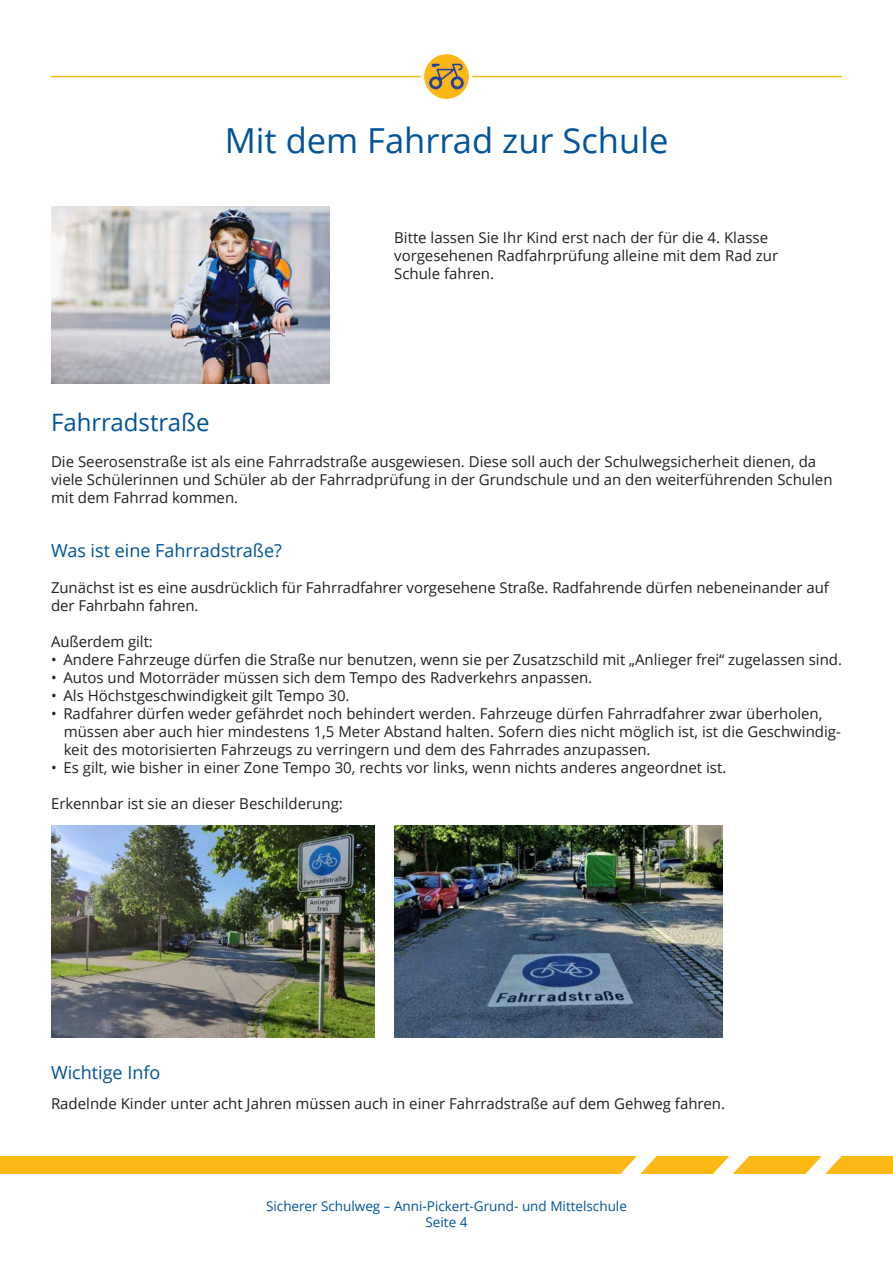
<style>
.page{position:relative;width:893px;height:1263px;background:#fff}
.page>*{position:absolute;margin:0;border:0;box-sizing:border-box;transform-origin:0 0}
.t1{font:34.5px "Open Sans";color:#015399}
.t2{font:24px "Open Sans";color:#015399}
.t3{font:18px "Open Sans";color:#015399}
.t4{font:15px/18px "Open Sans";color:#231f20}
.t5{font:13.5px "Open Sans";color:#015399}
</style>
<div class="page">
<div style="left:0;top:1157px;width:893px;height:17px;background:#fcb814"></div>
<svg style="left:620px;top:1157px;width:36px;height:17px"></svg>
<svg style="left:713px;top:1157px;width:35px;height:17px"></svg>
<svg style="left:805px;top:1157px;width:36px;height:17px"></svg>
<hr style="left:51px;top:76px;width:791px;height:1px;background:#fcb814">
<svg style="left:421px;top:54px;width:51px;height:45px"></svg>
<img style="left:51px;top:825px;width:323px;height:213px">
<img style="left:394px;top:825px;width:328px;height:213px">
<img style="left:51px;top:207px;width:278px;height:176px">
<p class="t1" style="left:225px;top:116px;width:445px">Mit dem Fahrrad zur Schule</p>
<p class="t4" style="left:394px;top:228px;width:385px">Bitte lassen Sie Ihr Kind erst nach der für die 4. Klasse vorgesehenen Radfahrprüfung alleine mit dem Rad zur<br>Schule fahren.</p>
<p class="t2" style="left:51px;top:405px;width:160px">Fahrradstraße</p>
<p class="t4" style="left:51px;top:452px;width:783px">Die Seerosenstraße ist als eine Fahrradstraße ausgewiesen. Diese soll auch der Schulwegsicherheit dienen, da viele Schülerinnen und Schüler ab der Fahrradprüfung in der Grundschule und an den weiterführenden Schulen mit dem Fahrrad kommen.</p>
<p class="t3" style="left:51px;top:538px;width:232px">Was ist eine Fahrradstraße?</p>
<p class="t4" style="left:51px;top:578px;width:779px">Zunächst ist es eine ausdrücklich für Fahrradfahrer vorgesehene Straße. Radfahrende dürfen nebeneinander auf der Fahrbahn fahren.</p>
<p class="t4" style="left:51px;top:632px;width:103px">Außerdem gilt:</p>
<p class="t4" style="left:51px;top:650px;width:793px">• Andere Fahrzeuge dürfen die Straße nur benutzen, wenn sie per Zusatzschild mit „Anlieger frei“ zugelassen sind.</p>
<p class="t4" style="left:51px;top:668px;width:543px">• Autos und Motorräder müssen sich dem Tempo des Radverkehrs anpassen.</p>
<p class="t4" style="left:51px;top:686px;width:300px">• Als Höchstgeschwindigkeit gilt Tempo 30.</p>
<p class="t4" style="left:64px;top:704px;width:779px;text-indent:-13px">• Radfahrer dürfen weder gefährdet noch behindert werden. Fahrzeuge dürfen Fahrradfahrer zwar überholen, müssen aber auch hier mindestens 1,5 Meter Abstand halten. Sofern dies nicht möglich ist, ist die Geschwindig&shy;keit des motorisierten Fahrzeugs zu verringern und dem des Fahrrades anzupassen.</p>
<p class="t4" style="left:51px;top:758px;width:677px">• Es gilt, wie bisher in einer Zone Tempo 30, rechts vor links, wenn nichts anderes angeordnet ist.</p>
<p class="t4" style="left:51px;top:794px;width:293px">Erkennbar ist sie an dieser Beschilderung:</p>
<p class="t3" style="left:51px;top:1060px;width:111px">Wichtige Info</p>
<p class="t4" style="left:51px;top:1094px;width:675px">Radelnde Kinder unter acht Jahren müssen auch in einer Fahrradstraße auf dem Gehweg fahren.</p>
<p class="t5" style="left:266px;top:1196px;width:362px">Sicherer Schulweg – Anni-Pickert-Grund- und Mittelschule</p>
<p class="t5" style="left:425px;top:1213px;width:43px">Seite 4</p>
</div>
